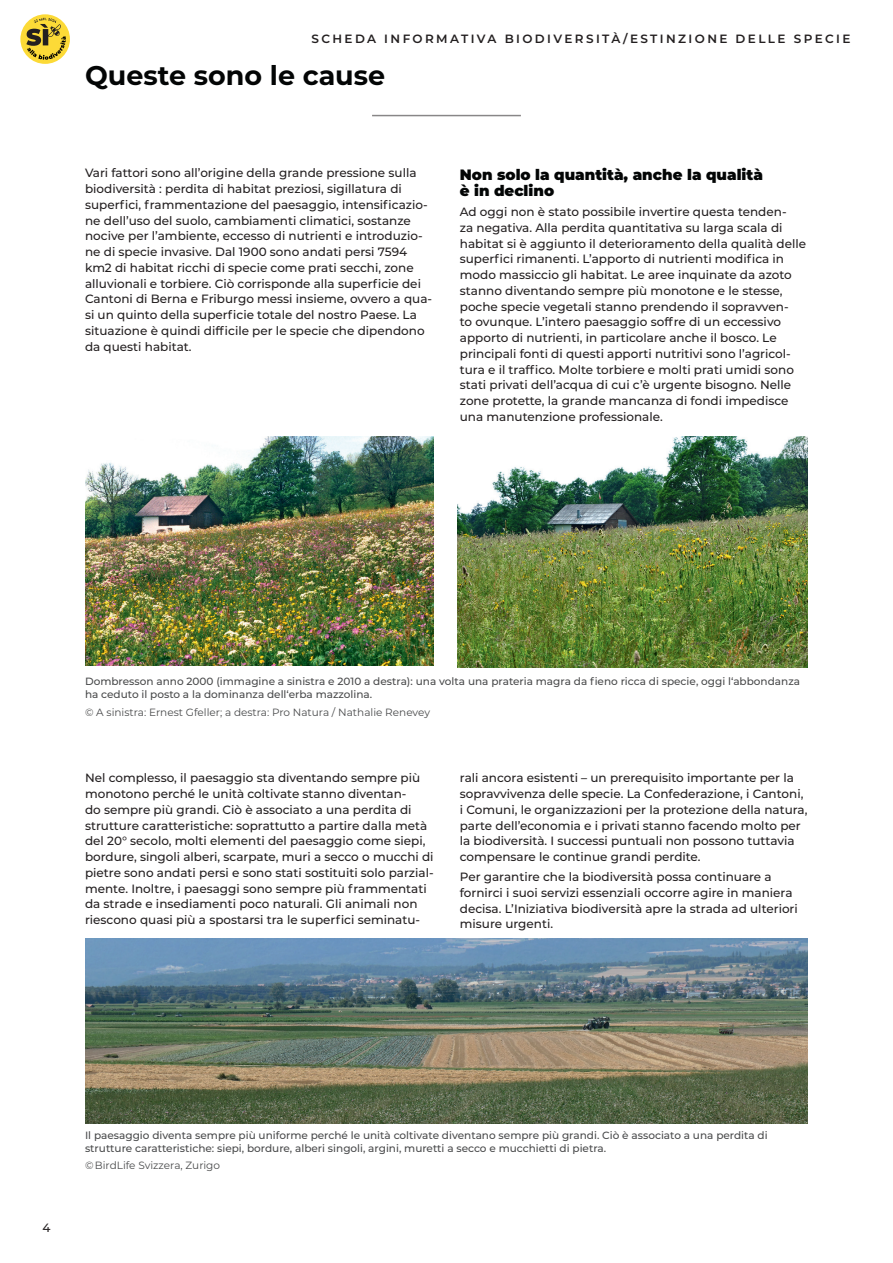
<style>
.page{position:relative;width:893px;height:1263px;background:#fff}
.page>*{position:absolute;margin:0;border:0;box-sizing:border-box;transform-origin:0 0}
.t1{font:700 27px "Montserrat";color:#030505}
.t2{font:900 15px/15.8px "Montserrat";color:#030505}
.t3{font:500 12px/15.8px "Montserrat";color:#231f20}
.t4{font:600 12px "Montserrat";letter-spacing:.2em;color:#231f20}
.t5{font:500 10.5px/13.5px "Montserrat";color:#494a4b}
.t6{font:10.5px "Montserrat";color:#494a4b}
</style>
<div class="page">
<hr style="left:372px;top:115px;width:149px;height:1px;background:#231f20">
<svg style="left:20px;top:14px;width:50px;height:50px"></svg>
<svg style="left:26px;top:18px;width:40px;height:42px;background:#bca437"></svg>
<img style="left:458px;top:436px;width:350px;height:231px">
<img style="left:85px;top:436px;width:349px;height:230px">
<img style="left:85px;top:938px;width:723px;height:185px">
<p class="t4" style="left:311px;top:30px;width:541px">SCHEDA INFORMATIVA BIODIVERSITÀ/ESTINZIONE DELLE SPECIE</p>
<h1 class="t1" style="left:85px;top:56px;width:302px">Queste sono le cause</h1>
<p class="t3" style="left:85px;top:165px;width:349px">Vari fattori sono all’origine della grande pressione sulla biodiversità : perdita di habitat preziosi, sigillatura di superfici, frammentazione del paesaggio, intensificazio&shy;ne dell’uso del suolo, cambiamenti climatici, sostanze nocive per l’ambiente, eccesso di nutrienti e introduzio&shy;ne di specie invasive. Dal 1900 sono andati persi 7594 km2 di habitat ricchi di specie come prati secchi, zone alluvionali e torbiere. Ciò corrisponde alla superficie dei Cantoni di Berna e Friburgo messi insieme, ovvero a qua&shy;si un quinto della superficie totale del nostro Paese. La situazione è quindi difficile per le specie che dipendono da questi habitat.</p>
<p class="t2" style="left:460px;top:166px;width:305px">Non solo la quantità, anche la qualità è in declino</p>
<p class="t3" style="left:460px;top:203px;width:348px">Ad oggi non è stato possibile invertire questa tenden-<br>za negativa. Alla perdita quantitativa su larga scala di habitat si è aggiunto il deterioramento della qualità delle superfici rimanenti. L’apporto di nutrienti modifica in modo massiccio gli habitat. Le aree inquinate da azoto stanno diventando sempre più monotone e le stesse, poche specie vegetali stanno prendendo il sopravven-<br>to ovunque. L’intero paesaggio soffre di un eccessivo apporto di nutrienti, in particolare anche il bosco. Le principali fonti di questi apporti nutritivi sono l’agricol&shy;tura e il traffico. Molte torbiere e molti prati umidi sono stati privati dell’acqua di cui c’è urgente bisogno. Nelle zone protette, la grande mancanza di fondi impedisce una manutenzione professionale.</p>
<p class="t5" style="left:85px;top:674px;width:717px">Dombresson anno 2000 (immagine a sinistra e 2010 a destra): una volta una prateria magra da fieno ricca di specie, oggi l‘abbondanza ha ceduto il posto a la dominanza dell‘erba mazzolina.</p>
<p class="t6" style="left:85px;top:705px;width:346px">© A sinistra: Ernest Gfeller; a destra: Pro Natura / Nathalie Renevey</p>
<p class="t3" style="left:85px;top:770px;width:350px">Nel complesso, il paesaggio sta diventando sempre più monotono perché le unità coltivate stanno diventan-<br>do sempre più grandi. Ciò è associato a una perdita di strutture caratteristiche: soprattutto a partire dalla metà del 20° secolo, molti elementi del paesaggio come siepi, bordure, singoli alberi, scarpate, muri a secco o mucchi di pietre sono andati persi e sono stati sostituiti solo parzial&shy;mente. Inoltre, i paesaggi sono sempre più frammentati da strade e insediamenti poco naturali. Gli animali non riescono quasi più a spostarsi tra le superfici seminatu-</p>
<p class="t3" style="left:460px;top:770px;width:349px">rali ancora esistenti – un prerequisito importante per la sopravvivenza delle specie. La Confederazione, i Cantoni, i Comuni, le organizzazioni per la protezione della natura, parte dell’economia e i privati stanno facendo molto per la biodiversità. I successi puntuali non possono tuttavia compensare le continue grandi perdite.</p>
<p class="t3" style="left:460px;top:868px;width:339px">Per garantire che la biodiversità possa continuare a fornirci i suoi servizi essenziali occorre agire in maniera decisa. L’Iniziativa biodiversità apre la strada ad ulteriori misure urgenti.</p>
<p class="t3" style="left:43px;top:1219px;width:10px">4</p>
<p class="t5" style="left:85px;top:1128px;width:684px">Il paesaggio diventa sempre più uniforme perché le unità coltivate diventano sempre più grandi. Ciò è associato a una perdita di strutture caratteristiche: siepi, bordure, alberi singoli, argini, muretti a secco e mucchietti di pietra.</p>
<p class="t6" style="left:85px;top:1157px;width:137px">© BirdLife Svizzera, Zurigo</p>
</div>
